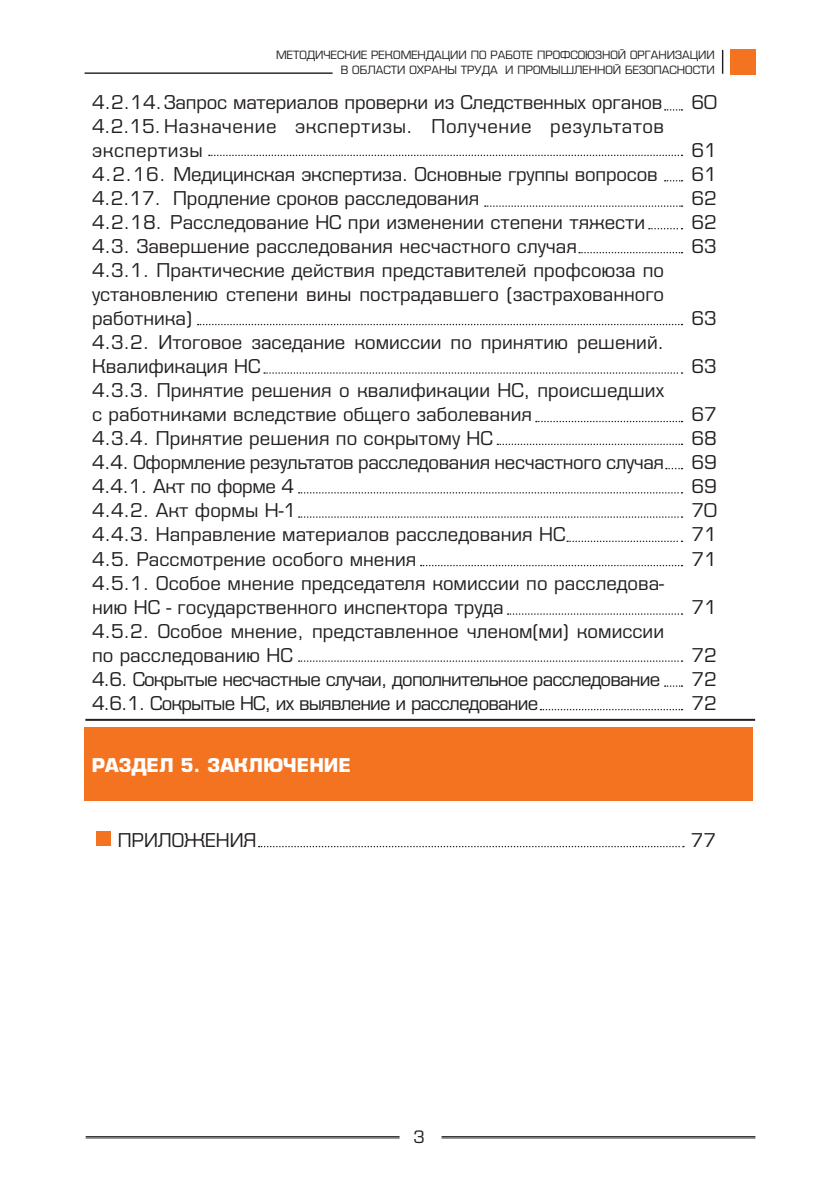
<style>
.page{position:relative;width:840px;height:1191px;background:#fff}
.page>*{position:absolute;margin:0;border:0;box-sizing:border-box;transform-origin:0 0}
.t1{font:20px/24px "Eurofont C";color:#231f20;text-align:justify}
.t2{font:700 20px "Eurofont C";color:#fff}
.t3{font:18px "Eurofont C";color:#231f20}
.t4{font:12px/14.4px "Eurofont C";color:#231f20;text-align:right}
</style>
<div class="page">
<div style="left:730px;top:49px;width:25px;height:26px;background:#f47321"></div>
<hr style="left:721px;top:50px;width:2px;height:24px;background:#231f20">
<hr style="left:84px;top:72px;width:248px;height:2px;background:#231f20">
<hr style="left:86px;top:1136px;width:313px;height:1px;background:#231f20">
<hr style="left:86px;top:1137px;width:313px;height:1px;background:#231f20">
<hr style="left:441px;top:1136px;width:314px;height:1px;background:#231f20">
<hr style="left:441px;top:1137px;width:314px;height:1px;background:#231f20">
<hr style="left:85px;top:719px;width:669px;height:2px;background:#231f20">
<div style="left:84px;top:727px;width:668px;height:74px;background:#f47321"></div>
<svg style="left:664px;top:109px;width:18px;height:2px"></svg>
<svg style="left:664px;top:180px;width:18px;height:1px"></svg>
<svg style="left:648px;top:228px;width:34px;height:1px"></svg>
<svg style="left:209px;top:155px;width:473px;height:1px"></svg>
<svg style="left:484px;top:205px;width:198px;height:2px"></svg>
<svg style="left:578px;top:252px;width:104px;height:1px"></svg>
<svg style="left:197px;top:324px;width:485px;height:1px"></svg>
<svg style="left:264px;top:372px;width:418px;height:2px"></svg>
<svg style="left:535px;top:421px;width:147px;height:1px"></svg>
<svg style="left:497px;top:443px;width:185px;height:2px"></svg>
<svg style="left:298px;top:492px;width:384px;height:1px"></svg>
<svg style="left:298px;top:516px;width:384px;height:2px"></svg>
<svg style="left:567px;top:540px;width:115px;height:2px"></svg>
<svg style="left:420px;top:565px;width:262px;height:1px"></svg>
<svg style="left:507px;top:613px;width:175px;height:2px"></svg>
<svg style="left:298px;top:660px;width:384px;height:2px"></svg>
<svg style="left:664px;top:685px;width:18px;height:2px"></svg>
<svg style="left:540px;top:709px;width:142px;height:1px"></svg>
<svg style="left:258px;top:846px;width:425px;height:1px"></svg>
<svg style="left:665px;top:468px;width:17px;height:1px"></svg>
<div style="left:96px;top:831px;width:15px;height:14px;background:#f47321"></div>
<p class="t4" style="left:276px;top:48px;width:440px">МЕТОДИЧЕСКИЕ РЕКОМЕНДАЦИИ ПО РАБОТЕ ПРОФСОЮЗНОЙ ОРГАНИЗАЦИИ<br>В ОБЛАСТИ ОХРАНЫ ТРУДА И ПРОМЫШЛЕННОЙ БЕЗОПАСНОСТИ</p>
<p class="t1" style="left:92px;top:90px;width:573px;text-align:left">4.2.14.Запрос материалов проверки из Следственных органов 4.2.15.Назначение экспертизы. Получение результатов экспертизы<br>4.2.16. Медицинская экспертиза. Основные группы вопросов 4.2.17. Продление сроков расследования<br>4.2.18. Расследование НС при изменении степени тяжести 4.3. Завершение расследования несчастного случая<br>4.3.1. Практические действия представителей профсоюза по установлению степени вины пострадавшего (застрахованного работника)<br>4.3.2. Итоговое заседание комиссии по принятию решений.<br>Квалификация НС<br>4.3.3. Принятие решения о квалификации НС, происшедших с работниками вследствие общего заболевания<br>4.3.4. Принятие решения по сокрытому НС<br>4.4. Оформление результатов расследования несчастного случая 4.4.1. Акт по форме 4<br>4.4.2. Акт формы Н-1<br>4.4.3. Направление материалов расследования НС<br>4.5. Рассмотрение особого мнения<br>4.5.1. Особое мнение председателя комиссии по расследова&shy;нию НС - государственного инспектора труда<br>4.5.2. Особое мнение, представленное членом(ми) комиссии по расследованию НС<br>4.6. Сокрытые несчастные случаи, дополнительное расследование 4.6.1. Сокрытые НС, их выявление и расследование</p>
<p class="t1" style="left:691px;top:90px;width:27px">60</p>
<p class="t1" style="left:691px;top:138px;width:27px">61<br>61<br>62<br>62<br>63</p>
<p class="t1" style="left:691px;top:306px;width:27px">63</p>
<p class="t1" style="left:691px;top:354px;width:27px">63</p>
<p class="t1" style="left:691px;top:402px;width:27px">67<br>68<br>69<br>69<br>70<br>71<br>71</p>
<p class="t1" style="left:691px;top:594px;width:27px">71</p>
<p class="t1" style="left:691px;top:642px;width:27px">72<br>72<br>72</p>
<p class="t2" style="left:92px;top:753px;width:260px">РАЗДЕЛ 5. ЗАКЛЮЧЕНИЕ</p>
<p class="t1" style="left:118px;top:828px;width:140px">ПРИЛОЖЕНИЯ</p>
<p class="t1" style="left:690px;top:828px;width:27px">77</p>
<p class="t3" style="left:413px;top:1125px;width:13px">3</p>
</div>
